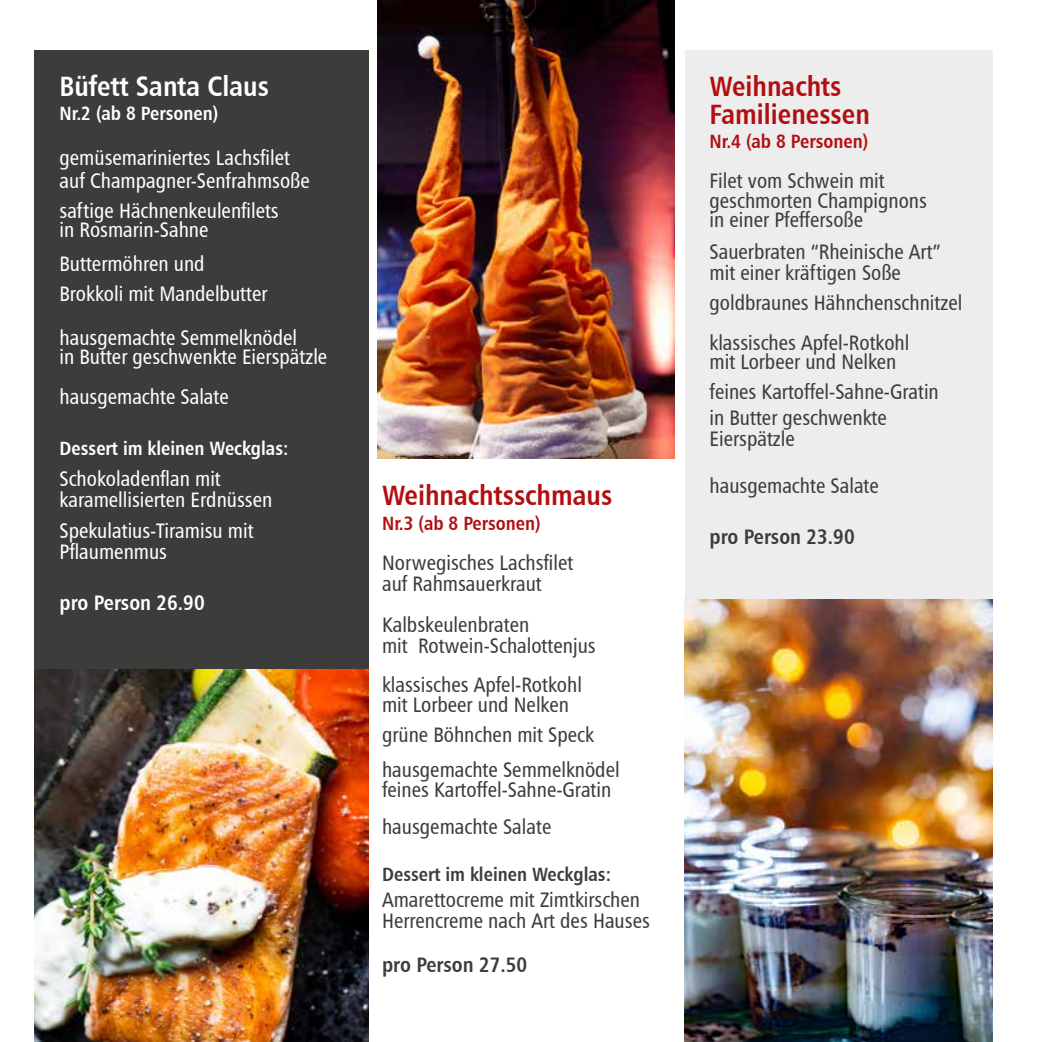
<style>
.page{position:relative;width:1042px;height:1042px;background:#fff}
.page>*{position:absolute;margin:0;border:0;box-sizing:border-box;transform-origin:0 0}
.t1{font:28px/28px "Humanist 777 BT Bold Condensed B";color:#b20e10}
.t2{font:28px "Humanist 777 BT Bold Condensed B";color:#fff}
.t3{font:21px/21px "Humanist 777 BT Roman Condensed B";color:#3c3c3b}
.t4{font:21px/19.2px "Humanist 777 BT Roman Condensed B";color:#fff}
.t5{font:21px "Humanist 777 BT Bold Condensed B";color:#3c3c3b}
.t6{font:21px "Humanist 777 BT Bold Condensed B";color:#fff}
.t7{font:19.25px "Humanist 777 BT Bold Condensed B";color:#fff}
.t8{font:19.25px "Humanist 777 BT Bold Condensed B";color:#b20e10}
.t9{font:19.25px "Humanist 777 BT Bold Condensed B";color:#3c3c3b}
</style>
<div class="page">
<div style="left:685px;top:50px;width:307px;height:549px;background:#ededed"></div>
<div style="left:35px;top:50px;width:334px;height:619px;background:#3c3c3b"></div>
<img style="left:35px;top:669px;width:334px;height:373px">
<img style="left:377px;top:0;width:298px;height:459px">
<img style="left:685px;top:599px;width:307px;height:443px">
<h1 class="t2" style="left:60px;top:68px;width:211px">Büfett Santa Claus</h1>
<p class="t7" style="left:60px;top:101px;width:160px">Nr.2 (ab 8 Personen)</p>
<p class="t4" style="left:60px;top:145px;width:252px;line-height:24px">gemüsemariniertes Lachsfilet auf Champagner-Senfrahmsoße</p>
<p class="t4" style="left:60px;top:200px;width:221px">saftige Hächnenkeulenfilets in Rosmarin-Sahne</p>
<p class="t4" style="left:60px;top:249px;width:209px;line-height:29.8px">Buttermöhren und<br>Brokkoli mit Mandelbutter</p>
<p class="t4" style="left:60px;top:328px;width:269px">hausgemachte Semmelknödel<br>in Butter geschwenkte Eierspätzle</p>
<p class="t4" style="left:60px;top:386px;width:171px">hausgemachte Salate</p>
<p class="t7" style="left:60px;top:436px;width:230px">Dessert im kleinen Weckglas:</p>
<p class="t4" style="left:60px;top:468px;width:214px;line-height:21px">Schokoladenflan mit karamellisierten Erdnüssen</p>
<p class="t4" style="left:60px;top:519px;width:196px;line-height:21px">Spekulatius-Tiramisu mit<br>Pflaumenmus</p>
<p class="t6" style="left:60px;top:589px;width:147px">pro Person 26.90</p>
<h1 class="t1" style="left:382px;top:481px;width:232px">Weihnachtsschmaus</h1>
<p class="t8" style="left:382px;top:511px;width:160px">Nr.3 (ab 8 Personen)</p>
<p class="t3" style="left:382px;top:552px;width:193px">Norwegisches Lachsfilet auf Rahmsauerkraut</p>
<p class="t3" style="left:382px;top:614px;width:215px">Kalbskeulenbraten<br>mit Rotwein-Schalottenjus</p>
<p class="t3" style="left:382px;top:675px;width:201px;line-height:19.2px">klassisches Apfel-Rotkohl mit Lorbeer und Nelken</p>
<p class="t3" style="left:382px;top:716px;width:239px;line-height:35.4px">grüne Böhnchen mit Speck hausgemachte Semmelknödel</p>
<p class="t3" style="left:382px;top:771px;width:231px;line-height:36.8px">feines Kartoffel-Sahne-Gratin hausgemachte Salate</p>
<p class="t9" style="left:382px;top:862px;width:230px">Dessert im kleinen Weckglas:</p>
<p class="t3" style="left:382px;top:888px;width:269px;line-height:21.5px">Amarettocreme mit Zimtkirschen<br>Herrencreme nach Art des Hauses</p>
<p class="t5" style="left:382px;top:951px;width:147px">pro Person 27.50</p>
<h1 class="t1" style="left:709px;top:71px;width:162px">Weihnachts<br>Familienessen</h1>
<p class="t8" style="left:709px;top:129px;width:160px">Nr.4 (ab 8 Personen)</p>
<p class="t3" style="left:709px;top:171px;width:219px;line-height:19.2px">Filet vom Schwein mit geschmorten Champignons in einer Pfeffersoße</p>
<p class="t3" style="left:709px;top:241px;width:233px">Sauerbraten “Rheinische Art” mit einer kräftigen Soße</p>
<p class="t3" style="left:709px;top:283px;width:254px;line-height:39px">goldbraunes Hähnchenschnitzel klassisches Apfel-Rotkohl</p>
<p class="t3" style="left:709px;top:346px;width:231px;line-height:30.3px">mit Lorbeer und Nelken feines Kartoffel-Sahne-Gratin</p>
<p class="t3" style="left:709px;top:406px;width:179px">in Butter geschwenkte<br>Eierspätzle</p>
<p class="t3" style="left:709px;top:475px;width:171px">hausgemachte Salate</p>
<p class="t5" style="left:709px;top:523px;width:147px">pro Person 23.90</p>
</div>
